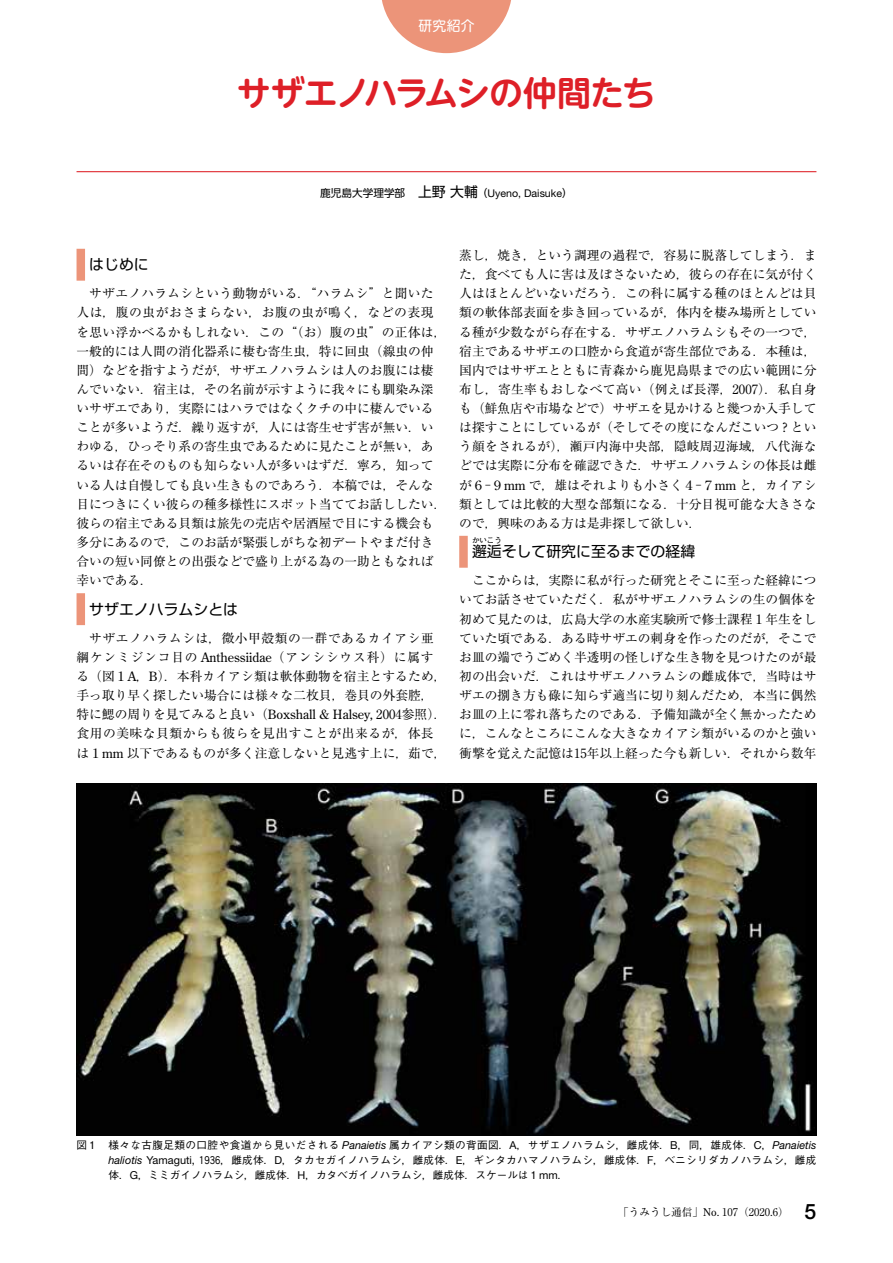
<style>
.page{position:relative;width:893px;height:1263px;background:#fff}
.page>*{position:absolute;margin:0;border:0;box-sizing:border-box;transform-origin:0 0}
._00本文{font:700 34.05px "UD Shin M Go Pro De";letter-spacing:-.04em;color:#de1f27}
._01大見出{font:14.85px "Shin Go Pro";color:#000}
._00本文-2{font:13.8px "UD Shin M Go Pro";color:#fff}
.t1{font:12.75px/19.2px "Ryumin Pr 6 N";color:#000;text-align:justify}
.キャプション{font:500 10.65px/14.9px "Gothic BBB Pr 6";color:#000;text-align:justify}
._00本文-3{font:10.65px "Helvetica Neue LT Std";color:#000}
.t2{font:10.65px "Ryumin Pr 6 N";color:#000}
._01大見出-2{font:7.5px "Shin Go Pro";color:#000}
.s1{font-family:"UD Shin Go Pro"}
.s2{font-family:"UD Shin Go Pro";font-size:13.8px}
.s3{font-family:"Century Old Style Std"}
.s4{font-family:"Hankaku Num Rmr"}
.s5{font-family:"Helvetica Neue LT Std";font-weight:400;font-style:italic;font-size:10.95px}
.s6{font-family:"Helvetica Neue LT Std";font-weight:400;font-size:10.95px}
.s7{font-family:"Hankaku Num Gth";font-weight:400}
.s8{font-family:"Helvetica Neue LT Std";font-weight:500;font-size:21.3px}
</style>
<div class="page">
<div style="left:459px;top:536px;width:9px;height:32px;background:#ec9479"></div>
<div style="left:77px;top:249px;width:8px;height:32px;background:#ec9479"></div>
<div style="left:77px;top:593px;width:8px;height:32px;background:#ec9479"></div>
<img style="left:77px;top:784px;width:739px;height:351px">
<hr style="left:77px;top:171px;width:739px;height:1px;background:#de1f27">
<svg style="left:382px;top:0;width:129px;height:53px"></svg>
<p class="_00本文-2" style="left:418px;top:15px;width:58px">研究紹介</p>
<p class="_00本文" style="left:237px;top:66px;width:421px">サザエノハラムシの仲間たち</p>
<p class="_00本文-3" style="left:320px;top:187px;width:254px"><span class="s1">鹿児島大学理学部</span> <span class="s2">上野 大輔</span><span class="s1">（</span>Uyeno, Daisuke<span class="s1">）</span></p>
<p class="_01大見出" style="left:89px;top:253px;width:61px">はじめに</p>
<p class="t1" style="left:77px;top:283px;width:371px;text-align:left;text-indent:13px">サザエノハラムシという動物がいる．“ハラムシ”と聞いた人は，腹の虫がおさまらない，お腹の虫が鳴く，などの表現を思い浮かべるかもしれない．この“（お）腹の虫”の正体は，一般的には人間の消化器系に棲む寄生虫，特に回虫（線虫の仲間）などを指すようだが，サザエノハラムシは人のお腹には棲んでいない．宿主は，その名前が示すように我々にも馴染み深いサザエであり，実際にはハラではなくクチの中に棲んでいることが多いようだ．繰り返すが，人には寄生せず害が無い．いわゆる，ひっそり系の寄生虫であるために見たことが無い，あるいは存在そのものも知らない人が多いはずだ．寧ろ，知っている人は自慢しても良い生きものであろう．本稿では，そんな目につきにくい彼らの種多様性にスポット当ててお話ししたい．彼らの宿主である貝類は旅先の売店や居酒屋で目にする機会も多分にあるので，このお話が緊張しがちな初デートやまだ付き合いの短い同僚との出張などで盛り上がる為の一助ともなれば幸いである．</p>
<p class="_01大見出" style="left:89px;top:597px;width:150px">サザエノハラムシとは</p>
<p class="t1" style="left:77px;top:628px;width:372px;text-align:left;text-indent:13px">サザエノハラムシは，微小甲殻類の一群であるカイアシ亜綱ケンミジンコ目の <span class="s3">Anthessiidae</span>（アンシシウス科）に属する（図１<span class="s3">A</span>，<span class="s3">B</span>）．本科カイアシ類は軟体動物を宿主とするため，手っ取り早く探したい場合には様々な二枚貝，巻貝の外套腔，特に鰓の周りを見てみると良い（<span class="s3">Boxshall &amp; Halsey,</span> 2004参照）．食用の美味な貝類からも彼らを見出すことが出来るが，体長は１<span class="s3">mm</span> 以下であるものが多く注意しないと見逃す上に，茹で，</p>
<p class="t1" style="left:459px;top:245px;width:359px">蒸し，焼き，という調理の過程で，容易に脱落してしまう．また，食べても人に害は及ぼさないため，彼らの存在に気が付く人はほとんどいないだろう．この科に属する種のほとんどは貝類の軟体部表面を歩き回っているが，体内を棲み場所としている種が少数ながら存在する．サザエノハラムシもその一つで，宿主であるサザエの口腔から食道が寄生部位である．本種は，国内ではサザエとともに青森から鹿児島県までの広い範囲に分布し，寄生率もおしなべて高い（例えば長澤，2007）．私自身も（鮮魚店や市場などで）サザエを見かけると幾つか入手しては探すことにしているが（そしてその度になんだこいつ <span class="s3">?</span> という顔をされるが），瀬戸内海中央部，隠岐周辺海域，八代海などでは実際に分布を確認できた．サザエノハラムシの体長は雌が６<span class="s4">-</span>９<span class="s3">mm</span> で，雄はそれよりも小さく４<span class="s4">-</span>７<span class="s3">mm</span> と，カイアシ類としては比較的大型な部類になる．十分目視可能な大きさなので，興味のある方は是非探して欲しい．</p>
<p class="_01大見出" style="left:472px;top:540px;width:225px">邂逅そして研究に至るまでの経緯</p>
<p class="_01大見出-2" style="left:472px;top:534px;width:31px">かいこう</p>
<p class="t1" style="left:459px;top:570px;width:359px;text-indent:13px">ここからは，実際に私が行った研究とそこに至った経緯についてお話させていただく．私がサザエノハラムシの生の個体を初めて見たのは，広島大学の水産実験所で修士課程１年生をしていた頃である．ある時サザエの刺身を作ったのだが，そこでお皿の端でうごめく半透明の怪しげな生き物を見つけたのが最初の出会いだ．これはサザエノハラムシの雌成体で，当時はサザエの捌き方も碌に知らず適当に切り刻んだため，本当に偶然お皿の上に零れ落ちたのである．予備知識が全く無かったために，こんなところにこんな大きなカイアシ類がいるのかと強い衝撃を覚えた記憶は15年以上経った今も新しい．それから数年</p>
<p class="キャプション" style="left:108px;top:1137px;width:709px;text-indent:-32px">図１　様々な古腹足類の口腔や食道から見いだされる <span class="s5">Panaietis</span> 属カイアシ類の背面図．<span class="s6">A</span>，サザエノハラムシ，雌成体．<span class="s6">B</span>，同，雄成体．<span class="s6">C</span>，<span class="s5">Panaietis haliotis</span> <span class="s6">Yamaguti,</span> <span class="s7">1936</span>，雌成体．<span class="s6">D</span>，タカセガイノハラムシ，雌成体．<span class="s6">E</span>，ギンタカハマノハラムシ，雌成体．<span class="s6">F</span>，ベニシリダカノハラムシ，雌成体．<span class="s6">G</span>，ミミガイノハラムシ，雌成体．<span class="s6">H</span>，カタベガイノハラムシ，雌成体．スケールは１<span class="s6">mm</span>．</p>
<p class="t2" style="left:618px;top:1203px;width:200px">「うみうし通信」<span class="s3">No.</span> 107（2020<span class="s3">.</span>6）　　<span class="s8">5</span></p>
</div>
